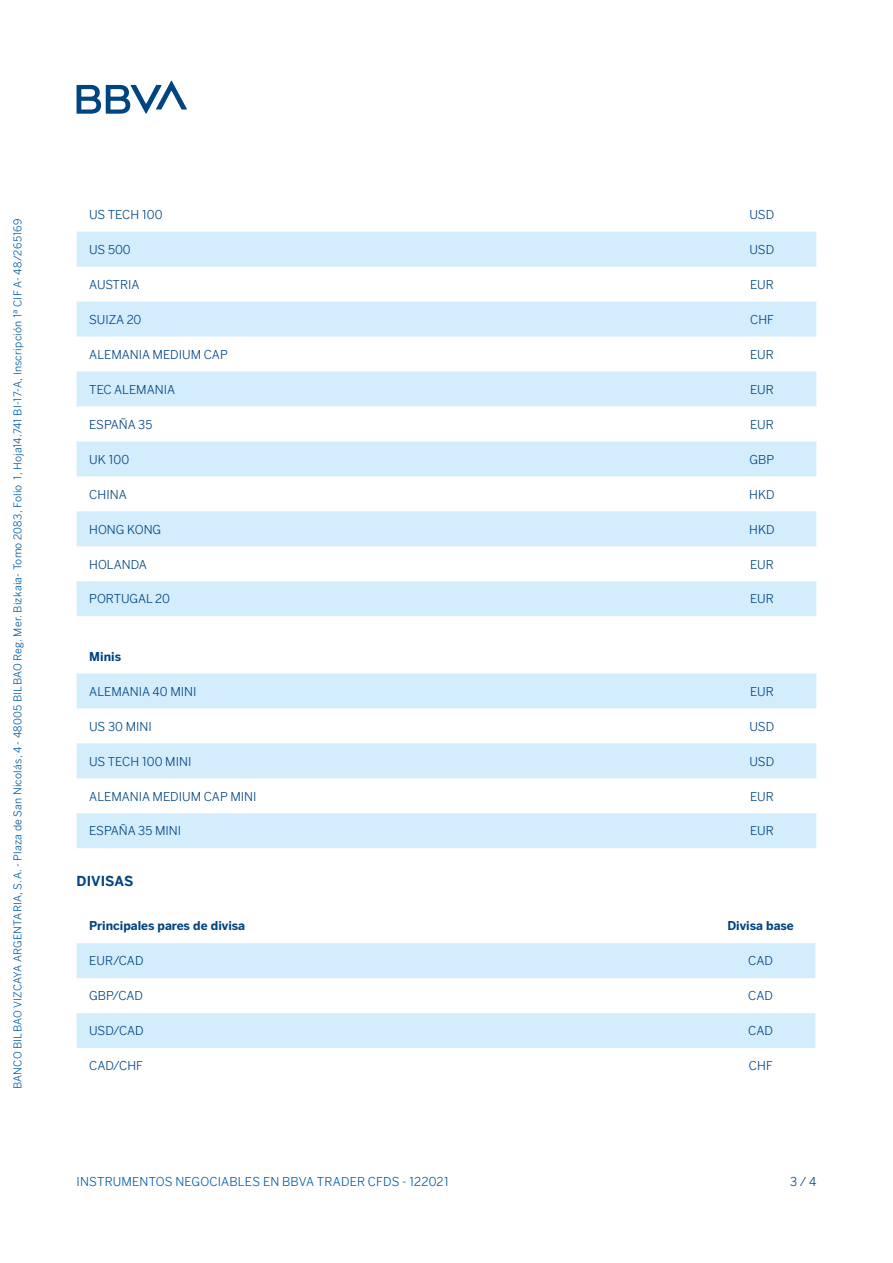
<style>
.page{position:relative;width:893px;height:1263px;background:#fff}
.page>*{position:absolute;margin:0;border:0;box-sizing:border-box;transform-origin:0 0}
.Titulo_2{font:700 13.5px "BBVA Benton Sans";letter-spacing:.005em;color:#004481}
.t1{font:12px "BBVA Benton Sans";color:#004481}
.t2{font:12px "BBVA Benton Sans";letter-spacing:.01em;color:#005aa2}
.t3{font:700 12px "BBVA Benton Sans";color:#004481}
.t4{font:10.5px "BBVA Benton Sans";letter-spacing:.015em;color:#005aa2}
</style>
<div class="page">
<svg style="left:77px;top:81px;width:110px;height:33px"></svg>
<svg style="left:77px;top:232px;width:739px;height:384px;fill:#d4edfc"></svg>
<svg style="left:77px;top:673px;width:739px;height:175px;fill:#d4edfc"></svg>
<svg style="left:77px;top:943px;width:738px;height:105px;fill:#d4edfc"></svg>
<p class="t4" style="left:11px;top:1089px;width:872px;rotate:-90deg">BANCO BILBAO VIZCAYA ARGENTARIA, S.A. - Plaza de San Nicolás, 4 - 48005 BILBAO Reg. Mer. Bizkaia- Tomo 2083, Folio 1, Hoja14.741 BI-17-A, Inscripción 1ª CIF A- 48/265169</p>
<p class="t1" style="left:89px;top:207px;width:75px">US TECH 100</p>
<p class="t1" style="left:749px;top:207px;width:26px">USD</p>
<p class="t1" style="left:89px;top:242px;width:43px">US 500</p>
<p class="t1" style="left:749px;top:242px;width:26px">USD</p>
<p class="t1" style="left:89px;top:277px;width:52px">AUSTRIA</p>
<p class="t1" style="left:750px;top:277px;width:25px">EUR</p>
<p class="t1" style="left:89px;top:312px;width:54px">SUIZA 20</p>
<p class="t1" style="left:750px;top:312px;width:25px">CHF</p>
<p class="t1" style="left:89px;top:347px;width:140px">ALEMANIA MEDIUM CAP</p>
<p class="t1" style="left:750px;top:347px;width:25px">EUR</p>
<p class="t1" style="left:89px;top:382px;width:87px">TEC ALEMANIA</p>
<p class="t1" style="left:750px;top:382px;width:25px">EUR</p>
<p class="t1" style="left:89px;top:417px;width:65px">ESPAÑA 35</p>
<p class="t1" style="left:750px;top:417px;width:25px">EUR</p>
<p class="t1" style="left:89px;top:452px;width:41px">UK 100</p>
<p class="t1" style="left:750px;top:452px;width:26px">GBP</p>
<p class="t1" style="left:89px;top:487px;width:39px">CHINA</p>
<p class="t1" style="left:749px;top:487px;width:27px">HKD</p>
<p class="t1" style="left:89px;top:522px;width:74px">HONG KONG</p>
<p class="t1" style="left:749px;top:522px;width:27px">HKD</p>
<p class="t1" style="left:89px;top:557px;width:59px">HOLANDA</p>
<p class="t1" style="left:750px;top:557px;width:25px">EUR</p>
<p class="t1" style="left:89px;top:592px;width:82px">PORTUGAL 20</p>
<p class="t1" style="left:750px;top:592px;width:25px">EUR</p>
<p class="t3" style="left:89px;top:649px;width:33px">Minis</p>
<p class="t1" style="left:89px;top:684px;width:109px">ALEMANIA 40 MINI</p>
<p class="t1" style="left:750px;top:684px;width:25px">EUR</p>
<p class="t1" style="left:89px;top:719px;width:64px">US 30 MINI</p>
<p class="t1" style="left:749px;top:719px;width:26px">USD</p>
<p class="t1" style="left:89px;top:754px;width:104px">US TECH 100 MINI</p>
<p class="t1" style="left:749px;top:754px;width:26px">USD</p>
<p class="t1" style="left:89px;top:789px;width:169px">ALEMANIA MEDIUM CAP MINI</p>
<p class="t1" style="left:750px;top:789px;width:25px">EUR</p>
<p class="t1" style="left:89px;top:824px;width:93px">ESPAÑA 35 MINI</p>
<p class="t1" style="left:750px;top:824px;width:25px">EUR</p>
<p class="Titulo_2" style="left:77px;top:873px;width:59px">DIVISAS</p>
<p class="t3" style="left:89px;top:918px;width:157px">Principales pares de divisa</p>
<p class="t3" style="left:727px;top:918px;width:68px">Divisa base</p>
<p class="t1" style="left:89px;top:954px;width:56px">EUR/CAD</p>
<p class="t1" style="left:748px;top:954px;width:26px">CAD</p>
<p class="t1" style="left:89px;top:989px;width:55px">GBP/CAD</p>
<p class="t1" style="left:748px;top:989px;width:26px">CAD</p>
<p class="t1" style="left:89px;top:1024px;width:56px">USD/CAD</p>
<p class="t1" style="left:748px;top:1024px;width:26px">CAD</p>
<p class="t1" style="left:89px;top:1059px;width:55px">CAD/CHF</p>
<p class="t1" style="left:749px;top:1059px;width:25px">CHF</p>
<p class="t2" style="left:77px;top:1174px;width:374px">INSTRUMENTOS NEGOCIABLES EN BBVA TRADER CFDS - 122021</p>
<p class="t1" style="left:790px;top:1174px;width:28px">3 / 4</p>
</div>
